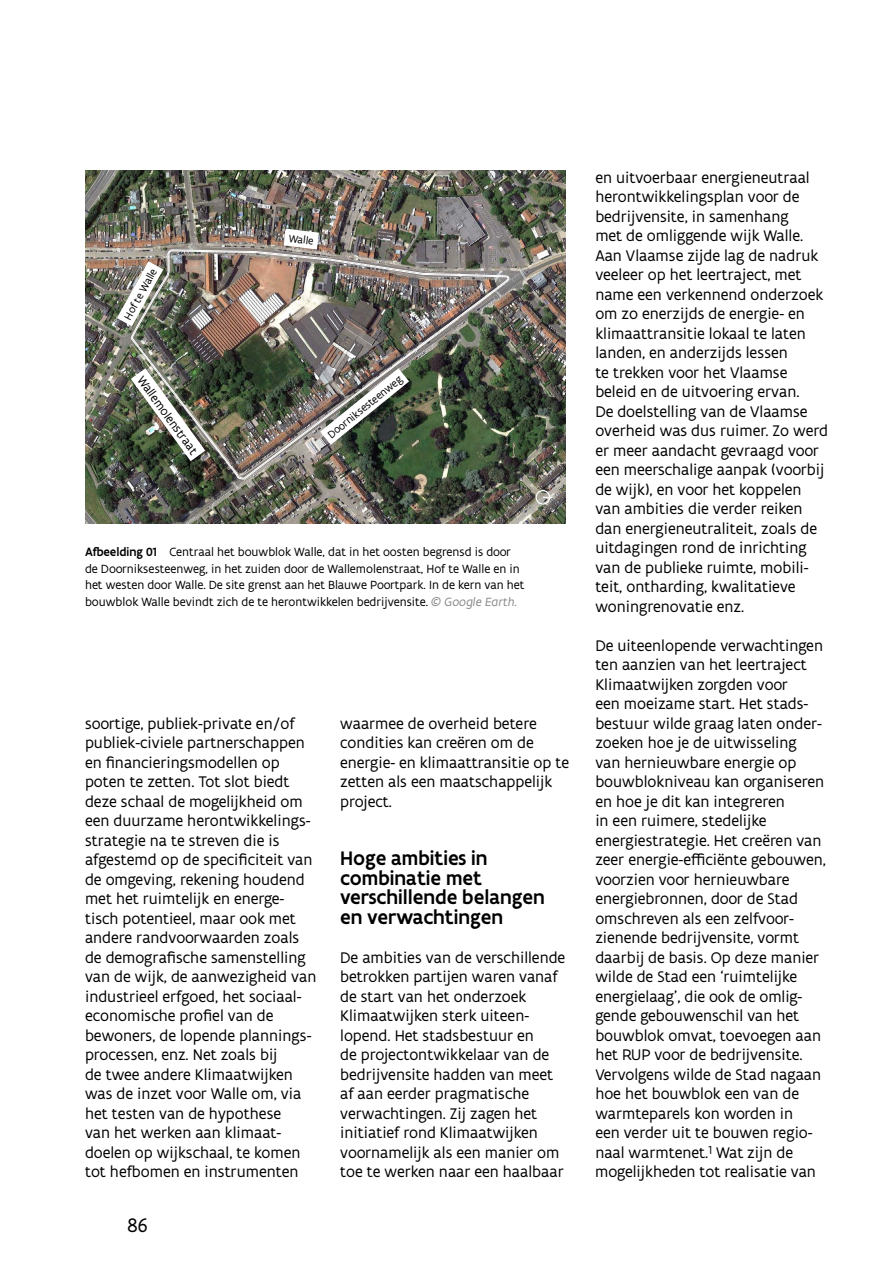
<style>
.page{position:relative;width:893px;height:1263px;background:#fff}
.page>*{position:absolute;margin:0;border:0;box-sizing:border-box;transform-origin:0 0}
.t1{font:500 21px/19.5px "Flanders Art Sans";color:#000}
.t2{font:21px "Flanders Art Sans";color:#000}
.t3{font:16.5px/19.5px "Flanders Art Sans";color:#000}
.t4{font:12.75px/16.5px "Flanders Art Sans";color:#000}
.t5{font:11.25px "Flanders Art Sans";color:#000}
.s1{font-weight:500}
.s2{font-style:italic;color:#87888a}
</style>
<div class="page">
<img style="left:85px;top:170px;width:481px;height:353px">
<div style="left:536px;top:490px;width:14px;height:15px;border:1px solid #fff;border-radius:50%"></div>
<img style="left:130px;top:170px;width:379px;height:310px">
<img style="left:132px;top:215px;width:376px;height:263px">
<svg style="left:284px;top:229px;width:35px;height:20px"></svg>
<img style="left:117px;top:261px;width:46px;height:65px">
<img style="left:131px;top:368px;width:74px;height:93px">
<img style="left:320px;top:368px;width:89px;height:77px">
<p class="t5" style="left:121px;top:315px;width:58px;rotate:-61deg">Hof te Walle</p>
<p class="t5" style="left:290px;top:231px;width:26px;rotate:7deg">Walle</p>
<p class="t4" style="left:147px;top:372px;width:95px;rotate:54deg">Wallemolenstraat</p>
<p class="t5" style="left:325px;top:431px;width:94px;rotate:-39deg">Doorniksesteenweg</p>
<p class="t4" style="left:85px;top:543px;width:441px"><span class="s1">Afbeelding 01</span> Centraal het bouwblok Walle, dat in het oosten begrensd is door de Doorniksesteenweg, in het zuiden door de Wallemolenstraat, Hof te Walle en in het westen door Walle. De site grenst aan het Blauwe Poortpark. In de kern van het bouwblok Walle bevindt zich de te herontwikkelen bedrijvensite. <span class="s2">© Google Earth.</span></p>
<p class="t3" style="left:85px;top:713px;width:233px">soortige, publiek-private en/of publiek--civiele partnerschappen en financieringsmodellen op poten te zetten. Tot slot biedt deze schaal de mogelijkheid om een duurzame herontwikkelings&shy;strategie na te streven die is afgestemd op de specificiteit van de omgeving, rekening houdend met het ruimtelijk en energe&shy;tisch potentieel, maar ook met andere randvoorwaarden zoals de demografische samenstelling van de wijk, de aanwezigheid van industrieel erfgoed, het sociaal&shy;economische profiel van de bewoners, de lopende plannings&shy;processen, enz. Net zoals bij<br>de twee andere Klimaatwijken was de inzet voor Walle om, via het testen van de hypothese<br>van het werken aan klimaat&shy;doelen op wijkschaal, te komen tot hefbomen en instrumenten</p>
<p class="t3" style="left:340px;top:713px;width:231px">waarmee de overheid betere condities kan creëren om de energie- en klimaattransitie op te zetten als een maatschappelijk project.</p>
<p class="t1" style="left:340px;top:848px;width:206px">Hoge ambities in combinatie met verschillende belangen en verwachtingen</p>
<p class="t3" style="left:340px;top:947px;width:227px">De ambities van de verschillende betrokken partijen waren vanaf de start van het onderzoek<br>Klimaatwijken sterk uiteen&shy;lopend. Het stadsbestuur en<br>de projectontwikkelaar van de bedrijvensite hadden van meet af aan eerder pragmatische verwachtingen. Zij zagen het initiatief rond Klimaatwijken voornamelijk als een manier om toe te werken naar een haalbaar</p>
<p class="t2" style="left:128px;top:1212px;width:22px">86</p>
<p class="t3" style="left:595px;top:167px;width:234px">en uitvoerbaar energieneutraal herontwikkelingsplan voor de bedrijvensite, in samenhang<br>met de omliggende wijk Walle.<br>Aan Vlaamse zijde lag de nadruk veeleer op het leertraject, met name een verkennend onderzoek om zo enerzijds de energie- en klimaattransitie lokaal te laten landen, en anderzijds lessen<br>te trekken voor het Vlaamse beleid en de uitvoering ervan.<br>De doelstelling van de Vlaamse overheid was dus ruimer. Zo werd er meer aandacht gevraagd voor een meerschalige aanpak (voorbij de wijk), en voor het koppelen van ambities die verder reiken dan energieneutraliteit, zoals de uitdagingen rond de inrichting van de publieke ruimte, mobili&shy;teit, ontharding, kwalitatieve woningrenovatie enz.</p>
<p class="t3" style="left:595px;top:635px;width:232px">De uiteenlopende verwachtingen ten aanzien van het leertraject<br>Klimaatwijken zorgden voor<br>een moeizame start. Het stads&shy;bestuur wilde graag laten onder&shy;zoeken hoe je de uitwisseling van hernieuwbare energie op bouwblokniveau kan organiseren en hoe je dit kan integreren<br>in een ruimere, stedelijke energiestrategie. Het creëren van zeer energie-efficiënte gebouwen, voorzien voor hernieuwbare energiebronnen, door de Stad omschreven als een zelfvoor&shy;zienende bedrijvensite, vormt daarbij de basis. Op deze manier wilde de Stad een ‘ruimtelijke energielaag’, die ook de omlig&shy;gende gebouwenschil van het bouwblok omvat, toevoegen aan het RUP voor de bedrijvensite.<br>Vervolgens wilde de Stad nagaan hoe het bouwblok een van de warmteparels kon worden in<br>een verder uit te bouwen regio&shy;naal warmtenet.<sup>1</sup> Wat zijn de mogelijkheden tot realisatie van</p>
</div>
